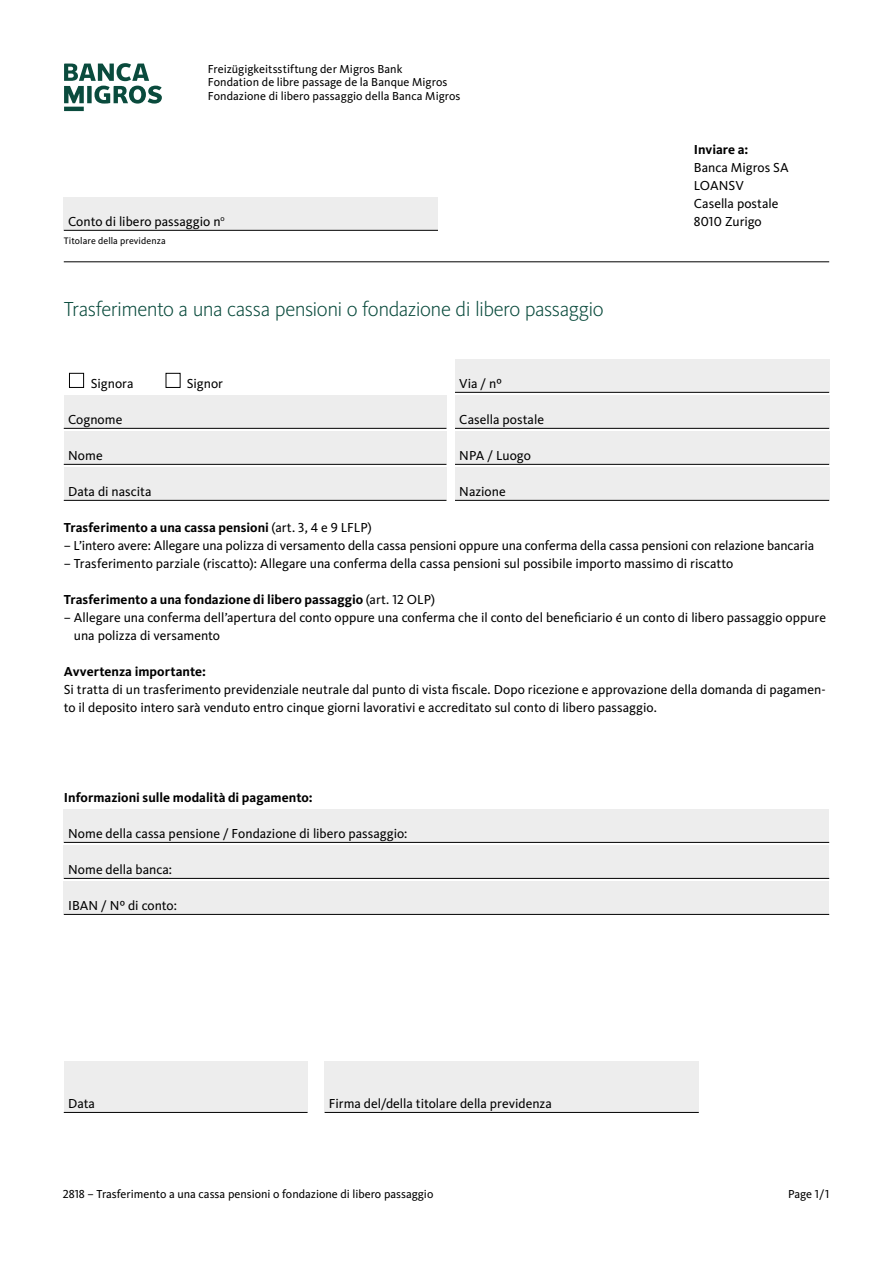
<style>
.page{position:relative;width:893px;height:1263px;background:#fff}
.page>*{position:absolute;margin:0;border:0;box-sizing:border-box;transform-origin:0 0}
.Übertitel_Spalte{font:300 21px "Migrosbank Kievit";letter-spacing:-.03em;color:#0a4b3d}
.Grundtext_Regular{font:13.5px/18px "Migrosbank Kievit";letter-spacing:-.005em;color:#000}
.Grundtext_Bold{font:13.5px/18px "Migrosbank Kievit";color:#000}
.Ausfüllen{font:13.5px "Migrosbank Kievit";color:#000}
.Grundtext_Bold-2{font:700 13.5px "Migrosbank Kievit";letter-spacing:.005em;color:#000}
.Grundtext_Regular-2{font:700 13.5px "Migrosbank Kievit";color:#000}
.Kontakt_Infos{font:12px/13.5px "Migrosbank Kievit";color:#000}
.Infotext_klein{font:9.75px "Migrosbank Kievit";letter-spacing:.01em;color:#000}
.s1{font-weight:400}
</style>
<div class="page">
<div style="left:455px;top:360px;width:374px;height:32px;background:#ededed"></div>
<hr style="left:455px;top:392px;width:374px;height:1px;background:#000">
<div style="left:455px;top:396px;width:374px;height:32px;background:#ededed"></div>
<hr style="left:455px;top:428px;width:374px;height:1px;background:#000">
<div style="left:455px;top:432px;width:374px;height:32px;background:#ededed"></div>
<hr style="left:455px;top:464px;width:374px;height:1px;background:#000">
<div style="left:455px;top:468px;width:374px;height:32px;background:#ededed"></div>
<hr style="left:455px;top:500px;width:374px;height:1px;background:#000">
<div style="left:64px;top:810px;width:765px;height:32px;background:#ededed"></div>
<hr style="left:64px;top:842px;width:765px;height:1px;background:#000">
<div style="left:64px;top:846px;width:765px;height:32px;background:#ededed"></div>
<hr style="left:64px;top:878px;width:765px;height:1px;background:#000">
<div style="left:64px;top:882px;width:765px;height:32px;background:#ededed"></div>
<hr style="left:64px;top:914px;width:765px;height:1px;background:#000">
<div style="left:64px;top:198px;width:374px;height:32px;background:#ededed"></div>
<hr style="left:64px;top:230px;width:374px;height:1px;background:#000">
<div style="left:64px;top:396px;width:382px;height:32px;background:#ededed"></div>
<hr style="left:64px;top:428px;width:382px;height:1px;background:#000">
<div style="left:64px;top:432px;width:382px;height:32px;background:#ededed"></div>
<hr style="left:64px;top:464px;width:382px;height:1px;background:#000">
<div style="left:64px;top:468px;width:382px;height:32px;background:#ededed"></div>
<hr style="left:64px;top:500px;width:382px;height:1px;background:#000">
<div style="left:166px;top:373px;width:14px;height:15px;border:1px solid #000"></div>
<div style="left:69px;top:373px;width:15px;height:15px;border:1px solid #000"></div>
<div style="left:64px;top:1062px;width:244px;height:50px;background:#ededed"></div>
<hr style="left:64px;top:1112px;width:244px;height:1px;background:#000">
<div style="left:325px;top:1062px;width:374px;height:50px;background:#ededed"></div>
<hr style="left:325px;top:1112px;width:374px;height:1px;background:#000">
<hr style="left:64px;top:262px;width:765px;height:1px;background:#000">
<svg style="left:64px;top:63px;width:98px;height:48px"></svg>
<p class="Kontakt_Infos" style="left:208px;top:62px;width:254px">Freizügigkeitsstiftung der Migros Bank<br>Fondation de libre passage de la Banque Migros<br>Fondazione di libero passaggio della Banca Migros</p>
<p class="Ausfüllen" style="left:68px;top:213px;width:158px">Conto di libero passaggio n<sup>o</sup></p>
<p class="Infotext_klein" style="left:64px;top:235px;width:103px">Titolare della previdenza</p>
<p class="Übertitel_Spalte" style="left:64px;top:296px;width:541px">Trasferimento a una cassa pensioni o fondazione di libero passaggio</p>
<p class="Grundtext_Regular" style="left:91px;top:374px;width:44px">Signora</p>
<p class="Grundtext_Regular" style="left:187px;top:374px;width:38px">Signor</p>
<p class="Ausfüllen" style="left:68px;top:411px;width:56px">Cognome</p>
<p class="Ausfüllen" style="left:68px;top:447px;width:36px">Nome</p>
<p class="Ausfüllen" style="left:68px;top:483px;width:85px">Data di nascita</p>
<p class="Ausfüllen" style="left:459px;top:375px;width:44px">Via / nº</p>
<p class="Ausfüllen" style="left:459px;top:411px;width:86px">Casella postale</p>
<p class="Ausfüllen" style="left:459px;top:447px;width:73px">NPA / Luogo</p>
<p class="Ausfüllen" style="left:459px;top:483px;width:48px">Nazione</p>
<p class="Grundtext_Regular-2" style="left:694px;top:141px;width:56px">Inviare a:</p>
<p class="Grundtext_Regular" style="left:694px;top:158px;width:96px">Banca Migros SA</p>
<p class="Grundtext_Regular" style="left:694px;top:176px;width:52px">LOANSV</p>
<p class="Grundtext_Regular" style="left:694px;top:194px;width:86px">Casella postale</p>
<p class="Grundtext_Regular" style="left:694px;top:212px;width:70px">8010 Zurigo</p>
<p class="Grundtext_Bold-2" style="left:64px;top:519px;width:310px">Trasferimento a una cassa pensioni <span class="s1">(art. 3, 4 e 9 LFLP)</span></p>
<p class="Grundtext_Regular" style="left:64px;top:536px;width:752px">– L’intero avere: Allegare una polizza di versamento della cassa pensioni oppure una conferma della cassa pensioni con relazione bancaria</p>
<p class="Grundtext_Regular" style="left:64px;top:554px;width:671px">– Trasferimento parziale (riscatto): Allegare una conferma della cassa pensioni sul possibile importo massimo di riscatto</p>
<p class="Grundtext_Bold-2" style="left:64px;top:591px;width:373px">Trasferimento a una fondazione di libero passaggio <span class="s1">(art. 12 OLP)</span></p>
<p class="Grundtext_Regular" style="left:74px;top:608px;width:754px;text-indent:-10px">– Allegare una conferma dell’apertura del conto oppure una conferma che il conto del beneficiario é un conto di libero passaggio oppure una polizza di versamento</p>
<p class="Grundtext_Bold-2" style="left:64px;top:663px;width:144px">Avvertenza importante:</p>
<p class="Grundtext_Bold" style="left:64px;top:680px;width:763px">Si tratta di un trasferimento previdenziale neutrale dal punto di vista fiscale. Dopo ricezione e approvazione della domanda di pagamen&shy;to il deposito intero sarà venduto entro cinque giorni lavorativi e accreditato sul conto di libero passaggio.</p>
<p class="Grundtext_Bold-2" style="left:64px;top:789px;width:250px">Informazioni sulle modalità di pagamento:</p>
<p class="Ausfüllen" style="left:68px;top:825px;width:341px">Nome della cassa pensione / Fondazione di libero passaggio:</p>
<p class="Ausfüllen" style="left:68px;top:861px;width:106px">Nome della banca:</p>
<p class="Ausfüllen" style="left:68px;top:897px;width:110px">IBAN / Nº di conto:</p>
<p class="Ausfüllen" style="left:68px;top:1095px;width:29px">Data</p>
<p class="Ausfüllen" style="left:329px;top:1095px;width:225px">Firma del/della titolare della previdenza</p>
<p class="Kontakt_Infos" style="left:63px;top:1187px;width:372px">2818 – Trasferimento a una cassa pensioni o fondazione di libero passaggio</p>
<p class="Kontakt_Infos" style="left:788px;top:1187px;width:43px">Page 1 / 1</p>
</div>
